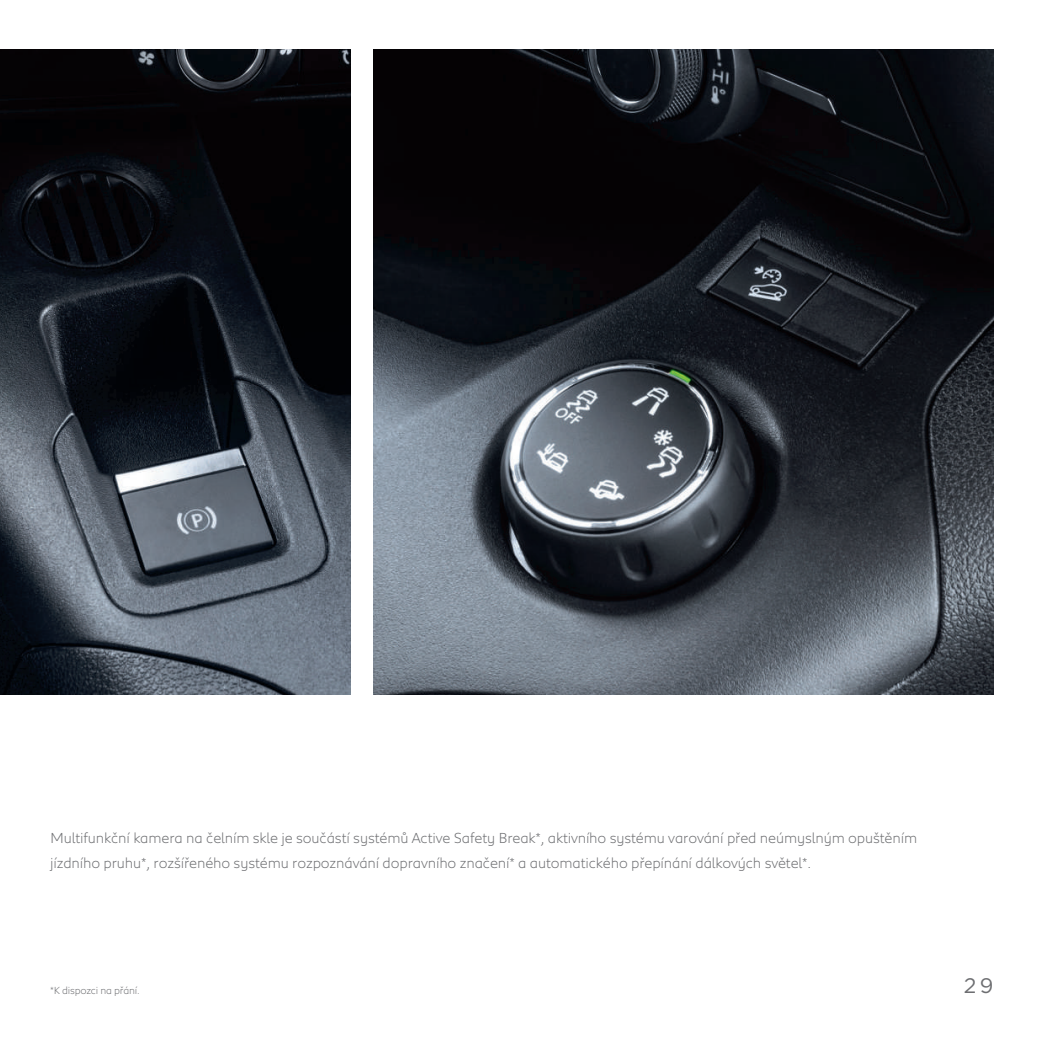
<style>
.page{position:relative;width:1042px;height:1040px;background:#fff}
.page>*{position:absolute;margin:0;border:0;box-sizing:border-box;transform-origin:0 0}
.t1{font:21px "Gotham";color:#6d6e71}
.t2{font:300 14.88px/24.8px "Peugeot";letter-spacing:-.01em;color:#6d6e71}
.t3{font:300 10.5px "Peugeot";letter-spacing:-.02em;color:#6d6e71}
</style>
<div class="page">
<img style="left:0;top:49px;width:350px;height:645px">
<img style="left:373px;top:49px;width:620px;height:645px">
<p class="t2" style="left:50px;top:827px;width:868px">Multifunkční kamera na čelním skle je součástí systémů Active Safety Break*, aktivního systému varování před neúmyslným opuštěním jízdního pruhu*, rozšířeného systému rozpoznávání dopravního značení* a automatického přepínání dálkových světel*.</p>
<p class="t3" style="left:50px;top:986px;width:91px">*K dispozci na přání.</p>
<h1 class="t1" style="left:963px;top:976px;width:31px">29</h1>
</div>
